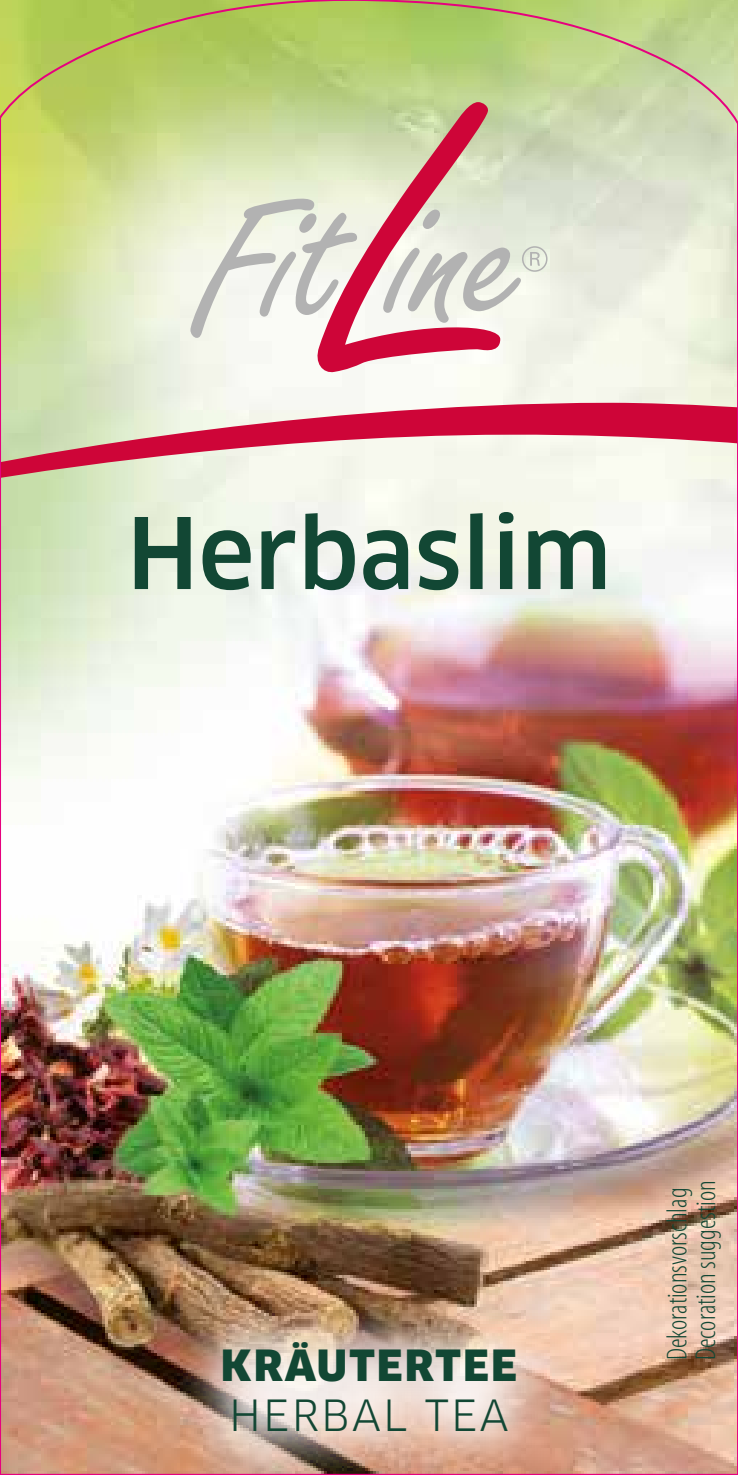
<style>
.page{position:relative;width:738px;height:1475px;background:#fff}
.page>*{position:absolute;margin:0;border:0;box-sizing:border-box;transform-origin:0 0}
.t1{font:500 96px "Clan Pro";color:#124734}
.t2{font:900 42px "Clan Pro";letter-spacing:.05em;color:#124734}
.t3{font:42px "Clan Pro";letter-spacing:.05em;color:#124734}
.t4{font:300 condensed 28.8px/28.8px "Myriad Pro";color:#124734}
</style>
<div class="page">
<img style="left:0;top:0;width:737px;height:1474px">
<h1 class="t1" style="left:127px;top:497px;width:485px">Herbaslim</h1>
<h2 class="t2" style="left:221px;top:1340px;width:297px">KRÄUTERTEE</h2>
<h2 class="t3" style="left:229px;top:1390px;width:281px">HERBAL TEA</h2>
<p class="t4" style="left:661px;top:1360px;width:182px;rotate:-90deg">Dekorationsvorschlag<br>Decoration suggestion</p>
</div>
